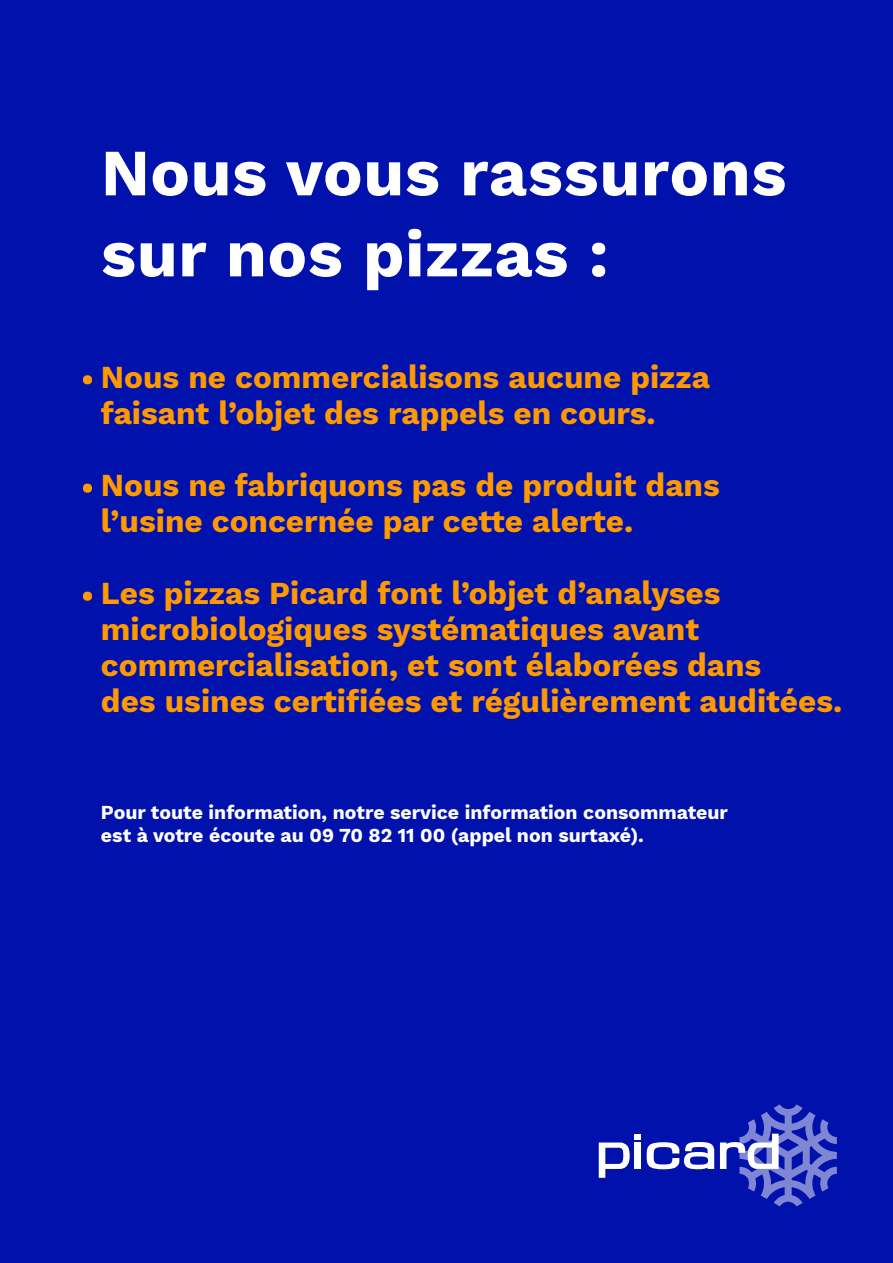
<style>
.page{position:relative;width:893px;height:1263px;background:#0011ac}
.page>*{position:absolute;margin:0;border:0;box-sizing:border-box;transform-origin:0 0}
.t1{font:700 66px "Work Sans";letter-spacing:.01em;color:#fff}
.t2{font:700 31.5px/36px "Work Sans";color:#f90}
.t3{font:700 19.5px "Work Sans";color:#fff}
</style>
<div class="page">
<svg style="left:83px;top:375px;width:9px;height:9px"></svg>
<svg style="left:83px;top:484px;width:9px;height:9px"></svg>
<svg style="left:83px;top:592px;width:9px;height:9px"></svg>
<svg style="left:599px;top:1134px;width:42px;height:44px"></svg>
<svg style="left:647px;top:1142px;width:67px;height:27px"></svg>
<svg style="left:720px;top:1104px;width:117px;height:102px"></svg>
<p class="t1" style="left:101px;top:123px;width:687px">Nous vous rassurons</p>
<p class="t1" style="left:101px;top:204px;width:509px">sur nos pizzas :</p>
<p class="t2" style="left:101px;top:358px;width:610px">Nous ne commercialisons aucune pizza faisant l’objet des rappels en cours.</p>
<p class="t2" style="left:101px;top:466px;width:620px">Nous ne fabriquons pas de produit dans l’usine concernée par cette alerte.</p>
<p class="t2" style="left:101px;top:574px;width:662px">Les pizzas Picard font l’objet d’analyses microbiologiques systématiques avant commercialisation, et sont élaborées dans</p>
<p class="t2" style="left:101px;top:682px;width:743px">des usines certifiées et régulièrement auditées.</p>
<p class="t3" style="left:101px;top:797px;width:628px">Pour toute information, notre service information consommateur</p>
<p class="t3" style="left:101px;top:821px;width:544px">est à votre écoute au 09 70 82 11 00 (appel non surtaxé).</p>
</div>
